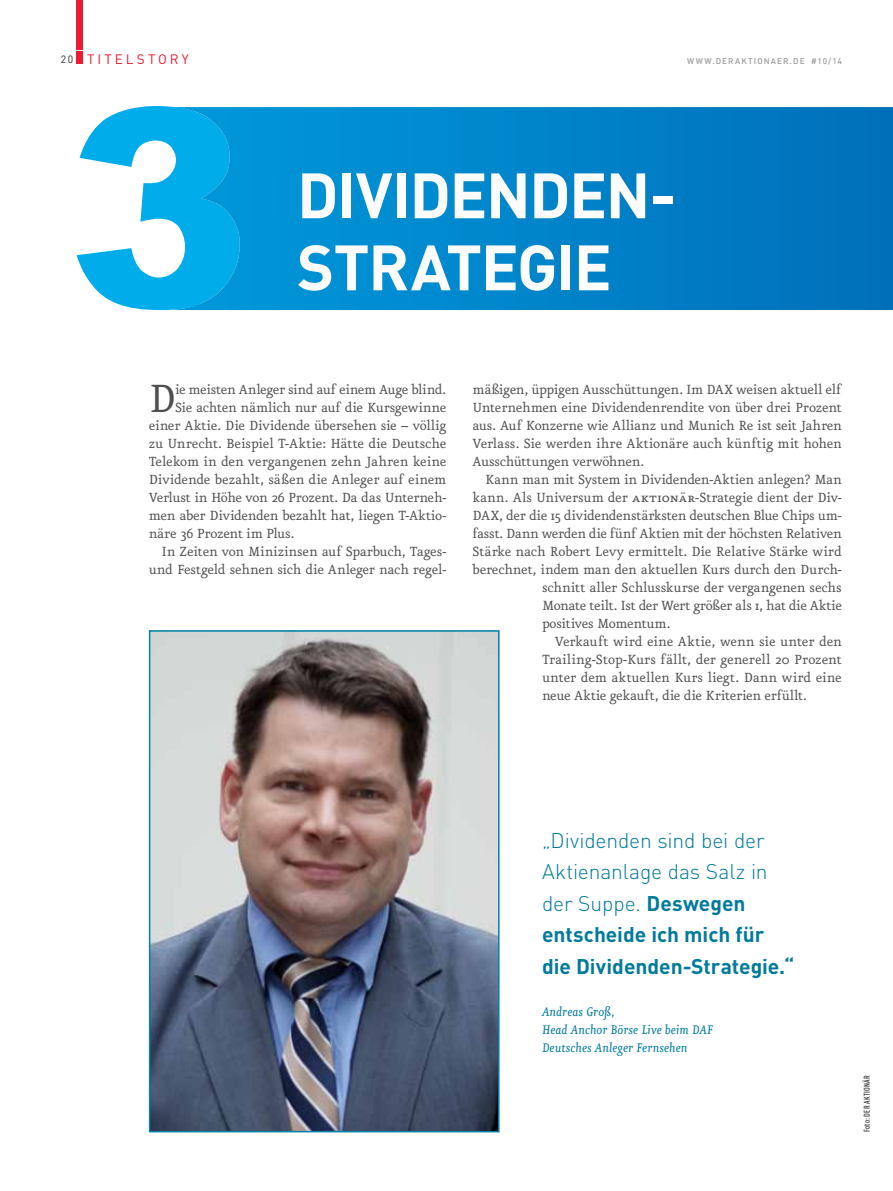
<style>
.page{position:relative;width:893px;height:1191px;background:#fff}
.page>*{position:absolute;margin:0;border:0;box-sizing:border-box;transform-origin:0 0}
.t1{font:700 63px/72px "DIN";letter-spacing:-.025em;color:#fdfcfc}
.t2{font:47.1px "Eureka";color:#4f4d4d}
.t3{font:700 21px/31.5px "DIN";letter-spacing:-.005em;color:#007a9c}
.t4{font:15.9px/18px "Eureka";letter-spacing:-.02em;color:#4f4d4d;text-align:justify}
.t5{font:italic 15px/18px "Eureka";color:#007a9c}
.t6{font:13.5px "DIN";letter-spacing:.225em;color:#ea1b32}
.t7{font:500 8.25px "DIN";letter-spacing:.13em;color:#9a999b}
.t8{font:500 8.25px "DIN Cond";letter-spacing:.03em;color:#2e2a29}
.s1{font-size:10.5px;color:#2e2a29}
.s2{font-family:"Eureka Small Caps"}
.s3{font-weight:300}
</style>
<div class="page">
<div style="left:77px;top:0;width:6px;height:50px;background:#ea1b32"></div>
<div style="left:77px;top:52px;width:6px;height:12px;background:#ea1b32"></div>
<img style="left:152px;top:633px;width:345px;height:496px">
<div style="left:149px;top:630px;width:351px;height:502px;border:2px solid #0082ac"></div>
<svg style="left:77px;top:106px;width:97px;height:204px"></svg>
<svg style="left:165px;top:107px;width:728px;height:203px;background:#0287cc"></svg>
<p class="t6" style="left:61px;top:50px;width:129px"><span class="s1">20</span> TITELSTORY</p>
<p class="t7" style="left:687px;top:55px;width:156px">WWW.DERAKTIONAER.DE #10/14</p>
<h1 class="t1" style="left:297px;top:157px;width:381px">Dividenden&shy;strategie</h1>
<h2 class="t2" style="left:149px;top:377px;width:28px">D</h2>
<p class="t4" style="left:175px;top:381px;width:273px">ie meisten Anleger sind auf einem Auge blind.</p>
<p class="t4" style="left:175px;top:399px;width:273px">Sie achten nämlich nur auf die Kursgewinne</p>
<p class="t4" style="left:149px;top:417px;width:299px">einer Aktie. Die Dividende übersehen sie – völlig</p>
<p class="t4" style="left:149px;top:435px;width:299px">zu Unrecht. Beispiel T-Aktie: Hätte die Deutsche</p>
<p class="t4" style="left:149px;top:453px;width:299px">Telekom in den vergangenen zehn Jahren keine</p>
<p class="t4" style="left:149px;top:471px;width:299px">Dividende bezahlt, säßen die Anleger auf einem</p>
<p class="t4" style="left:149px;top:489px;width:299px">Verlust in Höhe von 26 Prozent. Da das Unterneh-</p>
<p class="t4" style="left:149px;top:507px;width:299px">men aber Dividenden bezahlt hat, liegen T-Aktio-</p>
<p class="t4" style="left:149px;top:525px;width:147px">näre 36 Prozent im Plus.</p>
<p class="t4" style="left:162px;top:543px;width:286px">In Zeiten von Minizinsen auf Sparbuch, Tages-</p>
<p class="t4" style="left:149px;top:561px;width:299px">und Festgeld sehnen sich die Anleger nach regel-</p>
<p class="t4" style="left:472px;top:381px;width:371px">mäßigen, üppigen Ausschüttungen. Im DAX weisen aktuell elf Unternehmen eine Dividendenrendite von über drei Prozent aus. Auf Konzerne wie Allianz und Munich Re ist seit Jahren Verlass. Sie werden ihre Aktionäre auch künftig mit hohen Ausschüttungen verwöhnen.</p>
<p class="t4" style="left:485px;top:471px;width:358px">Kann man mit System in Dividenden-Aktien anlegen? Man</p>
<p class="t4" style="left:472px;top:489px;width:371px">kann. Als Universum der <span class="s2">aktionär-</span>Strategie dient der Div-</p>
<p class="t4" style="left:472px;top:507px;width:371px">DAX, der die 15 dividendenstärksten deutschen Blue Chips um-</p>
<p class="t4" style="left:472px;top:525px;width:371px">fasst. Dann werden die fünf Aktien mit der höchsten Relativen</p>
<p class="t4" style="left:472px;top:543px;width:371px">Stärke nach Robert Levy ermittelt. Die Relative Stärke wird</p>
<p class="t4" style="left:472px;top:561px;width:371px">berechnet, indem man den aktuellen Kurs durch den Durch-</p>
<p class="t4" style="left:542px;top:579px;width:301px">schnitt aller Schlusskurse der vergangenen sechs</p>
<p class="t4" style="left:542px;top:597px;width:301px">Monate teilt. Ist der Wert größer als 1, hat die Aktie</p>
<p class="t4" style="left:542px;top:615px;width:130px">positives Momentum.</p>
<p class="t4" style="left:555px;top:633px;width:289px">Verkauft wird eine Aktie, wenn sie unter den</p>
<p class="t4" style="left:542px;top:651px;width:301px">Trailing-Stop-Kurs fällt, der generell 20 Prozent</p>
<p class="t4" style="left:542px;top:669px;width:301px">unter dem aktuellen Kurs liegt. Dann wird eine</p>
<p class="t4" style="left:542px;top:687px;width:267px">neue Aktie gekauft, die die Kriterien erfüllt.</p>
<h3 class="t3" style="left:542px;top:823px;width:254px"><span class="s3">„Dividenden sind bei der<br>Aktienanlage das Salz in der Suppe.</span> Deswegen entscheide ich mich für die Dividenden-Strategie.“</h3>
<p class="t5" style="left:542px;top:1003px;width:173px">Andreas Groß,<br>Head Anchor Börse Live beim DAF<br>Deutsches Anleger Fernsehen</p>
<p class="t8" style="left:862px;top:1132px;width:59px;rotate:-90deg">Foto: DER AKTIONÄR</p>
</div>
